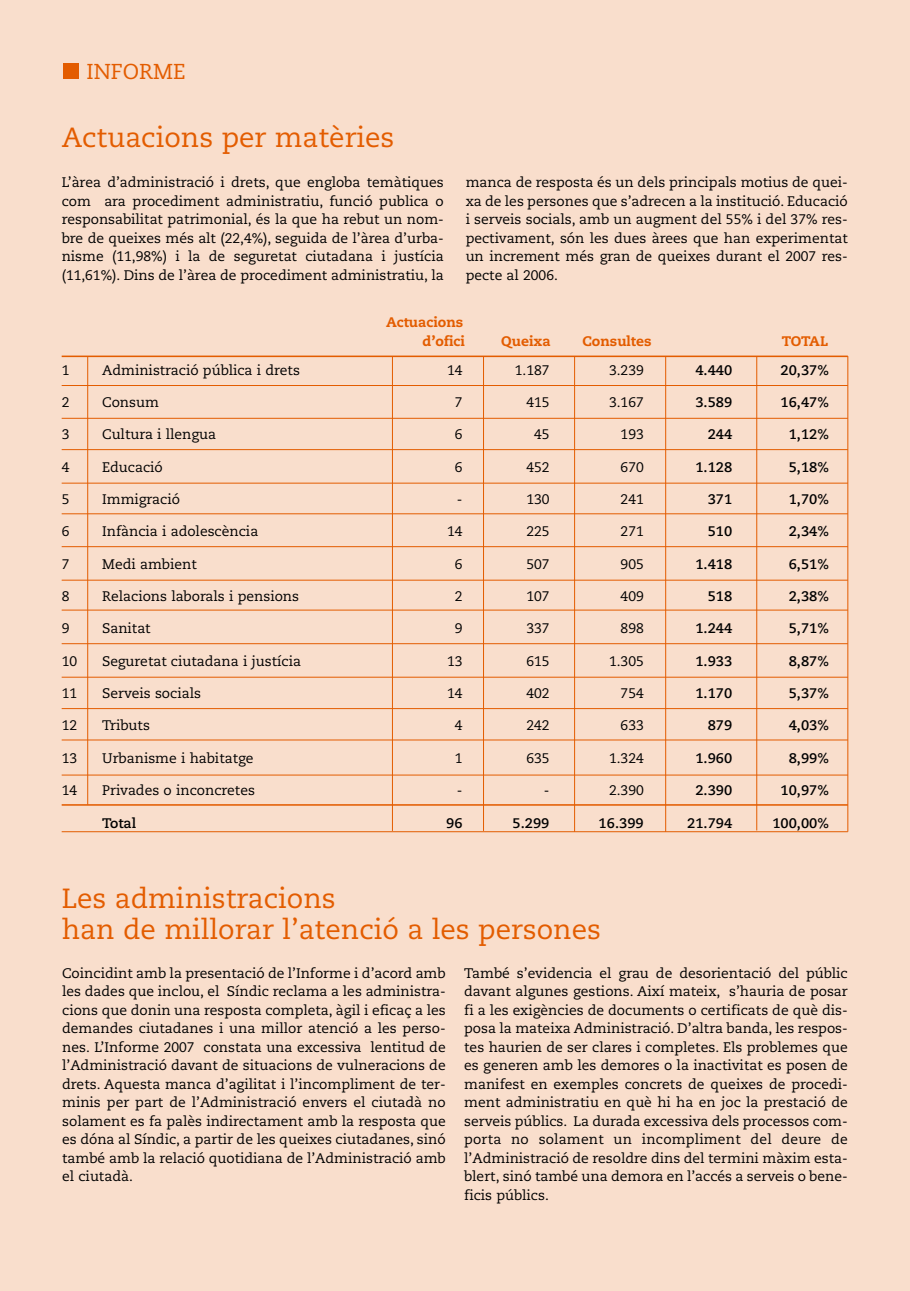
<style>
.page{position:relative;width:910px;height:1291px;background:#f9decc}
.page>*{position:absolute;margin:0;border:0;box-sizing:border-box;transform-origin:0 0}
.t1{font:27.65px/30.8px "Caecilia";color:#e35c00}
.t2{font:21.53px "Caecilia";color:#e35c00}
.t3{font:13.83px/18.6px "Caecilia";color:#000;text-align:justify}
.t4{font:700 13.83px "Caecilia";color:#000}
.t5{font:800 13.83px/18.6px "Caecilia";color:#e35c00;text-align:right}
</style>
<div class="page">
<div style="left:63px;top:64px;width:15px;height:15px;background:#e35c00"></div>
<hr style="left:62px;top:804px;width:785px;height:2px;background:#e35c00">
<hr style="left:62px;top:356px;width:785px;height:1px;background:#e35c00">
<hr style="left:87px;top:357px;width:1px;height:448px;background:#e35c00">
<hr style="left:392px;top:356px;width:1px;height:475px;background:#e35c00">
<hr style="left:483px;top:356px;width:1px;height:475px;background:#e35c00">
<hr style="left:574px;top:356px;width:1px;height:476px;background:#e35c00">
<hr style="left:665px;top:356px;width:1px;height:476px;background:#e35c00">
<hr style="left:756px;top:356px;width:1px;height:474px;background:#e35c00">
<hr style="left:847px;top:356px;width:1px;height:476px;background:#e35c00">
<hr style="left:62px;top:385px;width:785px;height:1px;background:#e35c00">
<hr style="left:62px;top:418px;width:785px;height:1px;background:#e35c00">
<hr style="left:62px;top:449px;width:785px;height:1px;background:#e35c00">
<hr style="left:62px;top:483px;width:785px;height:1px;background:#e35c00">
<hr style="left:62px;top:513px;width:785px;height:1px;background:#e35c00">
<hr style="left:62px;top:546px;width:785px;height:1px;background:#e35c00">
<hr style="left:62px;top:580px;width:785px;height:1px;background:#e35c00">
<hr style="left:62px;top:610px;width:785px;height:1px;background:#e35c00">
<hr style="left:62px;top:643px;width:785px;height:1px;background:#e35c00">
<hr style="left:62px;top:677px;width:785px;height:1px;background:#e35c00">
<hr style="left:62px;top:708px;width:785px;height:1px;background:#e35c00">
<hr style="left:62px;top:740px;width:785px;height:1px;background:#e35c00">
<hr style="left:62px;top:775px;width:785px;height:1px;background:#e35c00">
<hr style="left:62px;top:831px;width:785px;height:1px;background:#e35c00">
<h2 class="t2" style="left:86px;top:62px;width:101px">INFORME</h2>
<h1 class="t1" style="left:62px;top:125px;width:334px">Actuacions per matèries</h1>
<p class="t3" style="left:62px;top:174px;width:383px">L’àrea d’administració i drets, que engloba temàtiques com ara procediment administratiu, funció publica o responsabilitat patrimonial, és la que ha rebut un nom&shy;bre de queixes més alt (22,4%), seguida de l’àrea d’urba&shy;nisme (11,98%) i la de seguretat ciutadana i justícia (11,61%). Dins de l’àrea de procediment administratiu, la</p>
<p class="t3" style="left:465px;top:174px;width:383px">manca de resposta és un dels principals motius de quei&shy;xa de les persones que s’adrecen a la institució. Educació i serveis socials, amb un augment del 55% i del 37% res&shy;pectivament, són les dues àrees que han experimentat un increment més gran de queixes durant el 2007 res&shy;pecte al 2006.</p>
<p class="t5" style="left:386px;top:315px;width:80px">Actuacions d’ofici</p>
<p class="t5" style="left:501px;top:333px;width:51px">Queixa</p>
<p class="t5" style="left:582px;top:333px;width:71px">Consultes</p>
<p class="t5" style="left:781px;top:333px;width:48px">TOTAL</p>
<p class="t3" style="left:62px;top:362px;width:9px">1</p>
<p class="t3" style="left:102px;top:362px;width:199px">Administració pública i drets</p>
<p class="t3" style="left:447px;top:362px;width:17px">14</p>
<p class="t3" style="left:515px;top:362px;width:36px">1.187</p>
<p class="t3" style="left:609px;top:362px;width:36px">3.239</p>
<p class="t4" style="left:695px;top:364px;width:38px">4.440</p>
<p class="t4" style="left:780px;top:364px;width:50px">20,37%</p>
<p class="t3" style="left:62px;top:394px;width:9px">2</p>
<p class="t3" style="left:102px;top:394px;width:58px">Consum</p>
<p class="t3" style="left:455px;top:394px;width:9px">7</p>
<p class="t3" style="left:526px;top:394px;width:25px">415</p>
<p class="t3" style="left:609px;top:394px;width:36px">3.167</p>
<p class="t4" style="left:695px;top:396px;width:38px">3.589</p>
<p class="t4" style="left:780px;top:396px;width:50px">16,47%</p>
<p class="t3" style="left:62px;top:427px;width:9px">3</p>
<p class="t3" style="left:102px;top:427px;width:115px">Cultura i llengua</p>
<p class="t3" style="left:455px;top:427px;width:9px">6</p>
<p class="t3" style="left:534px;top:427px;width:17px">45</p>
<p class="t3" style="left:620px;top:427px;width:25px">193</p>
<p class="t4" style="left:707px;top:429px;width:26px">244</p>
<p class="t4" style="left:788px;top:429px;width:42px">1,12%</p>
<p class="t3" style="left:62px;top:459px;width:9px">4</p>
<p class="t3" style="left:102px;top:459px;width:62px">Educació</p>
<p class="t3" style="left:455px;top:459px;width:9px">6</p>
<p class="t3" style="left:526px;top:459px;width:25px">452</p>
<p class="t3" style="left:620px;top:459px;width:25px">670</p>
<p class="t4" style="left:695px;top:461px;width:38px">1.128</p>
<p class="t4" style="left:788px;top:461px;width:42px">5,18%</p>
<p class="t3" style="left:62px;top:491px;width:9px">5</p>
<p class="t3" style="left:102px;top:491px;width:79px">Immigració</p>
<p class="t3" style="left:457px;top:491px;width:7px">-</p>
<p class="t3" style="left:526px;top:491px;width:25px">130</p>
<p class="t3" style="left:620px;top:491px;width:25px">241</p>
<p class="t4" style="left:707px;top:493px;width:26px">371</p>
<p class="t4" style="left:788px;top:493px;width:42px">1,70%</p>
<p class="t3" style="left:62px;top:524px;width:9px">6</p>
<p class="t3" style="left:102px;top:524px;width:158px">Infància i adolescència</p>
<p class="t3" style="left:447px;top:524px;width:17px">14</p>
<p class="t3" style="left:526px;top:524px;width:25px">225</p>
<p class="t3" style="left:620px;top:524px;width:25px">271</p>
<p class="t4" style="left:707px;top:526px;width:26px">510</p>
<p class="t4" style="left:788px;top:526px;width:42px">2,34%</p>
<p class="t3" style="left:62px;top:556px;width:9px">7</p>
<p class="t3" style="left:102px;top:556px;width:96px">Medi ambient</p>
<p class="t3" style="left:455px;top:556px;width:9px">6</p>
<p class="t3" style="left:526px;top:556px;width:25px">507</p>
<p class="t3" style="left:620px;top:556px;width:25px">905</p>
<p class="t4" style="left:695px;top:558px;width:38px">1.418</p>
<p class="t4" style="left:788px;top:558px;width:42px">6,51%</p>
<p class="t3" style="left:62px;top:588px;width:9px">8</p>
<p class="t3" style="left:102px;top:588px;width:198px">Relacions laborals i pensions</p>
<p class="t3" style="left:455px;top:588px;width:9px">2</p>
<p class="t3" style="left:526px;top:588px;width:25px">107</p>
<p class="t3" style="left:620px;top:588px;width:25px">409</p>
<p class="t4" style="left:707px;top:590px;width:26px">518</p>
<p class="t4" style="left:788px;top:590px;width:42px">2,38%</p>
<p class="t3" style="left:62px;top:621px;width:9px">9</p>
<p class="t3" style="left:102px;top:621px;width:50px">Sanitat</p>
<p class="t3" style="left:455px;top:621px;width:9px">9</p>
<p class="t3" style="left:526px;top:621px;width:25px">337</p>
<p class="t3" style="left:620px;top:621px;width:25px">898</p>
<p class="t4" style="left:695px;top:623px;width:38px">1.244</p>
<p class="t4" style="left:788px;top:623px;width:42px">5,71%</p>
<p class="t3" style="left:62px;top:653px;width:17px">10</p>
<p class="t3" style="left:102px;top:653px;width:200px">Seguretat ciutadana i justícia</p>
<p class="t3" style="left:447px;top:653px;width:17px">13</p>
<p class="t3" style="left:526px;top:653px;width:25px">615</p>
<p class="t3" style="left:609px;top:653px;width:36px">1.305</p>
<p class="t4" style="left:695px;top:655px;width:38px">1.933</p>
<p class="t4" style="left:788px;top:655px;width:42px">8,87%</p>
<p class="t3" style="left:62px;top:685px;width:17px">11</p>
<p class="t3" style="left:102px;top:685px;width:100px">Serveis socials</p>
<p class="t3" style="left:447px;top:685px;width:17px">14</p>
<p class="t3" style="left:526px;top:685px;width:25px">402</p>
<p class="t3" style="left:620px;top:685px;width:25px">754</p>
<p class="t4" style="left:695px;top:687px;width:38px">1.170</p>
<p class="t4" style="left:788px;top:687px;width:42px">5,37%</p>
<p class="t3" style="left:62px;top:718px;width:17px">12</p>
<p class="t3" style="left:102px;top:718px;width:49px">Tributs</p>
<p class="t3" style="left:455px;top:718px;width:9px">4</p>
<p class="t3" style="left:526px;top:718px;width:25px">242</p>
<p class="t3" style="left:620px;top:718px;width:25px">633</p>
<p class="t4" style="left:707px;top:720px;width:26px">879</p>
<p class="t4" style="left:788px;top:720px;width:42px">4,03%</p>
<p class="t3" style="left:62px;top:750px;width:17px">13</p>
<p class="t3" style="left:102px;top:750px;width:153px">Urbanisme i habitatge</p>
<p class="t3" style="left:455px;top:750px;width:9px">1</p>
<p class="t3" style="left:526px;top:750px;width:25px">635</p>
<p class="t3" style="left:609px;top:750px;width:36px">1.324</p>
<p class="t4" style="left:695px;top:752px;width:38px">1.960</p>
<p class="t4" style="left:788px;top:752px;width:42px">8,99%</p>
<p class="t3" style="left:62px;top:782px;width:17px">14</p>
<p class="t3" style="left:102px;top:782px;width:154px">Privades o inconcretes</p>
<p class="t3" style="left:457px;top:782px;width:7px">-</p>
<p class="t3" style="left:544px;top:782px;width:7px">-</p>
<p class="t3" style="left:609px;top:782px;width:36px">2.390</p>
<p class="t4" style="left:695px;top:784px;width:38px">2.390</p>
<p class="t4" style="left:780px;top:784px;width:50px">10,97%</p>
<p class="t4" style="left:102px;top:817px;width:35px">Total</p>
<p class="t4" style="left:446px;top:817px;width:18px">96</p>
<p class="t4" style="left:512px;top:817px;width:38px">5.299</p>
<p class="t4" style="left:598px;top:817px;width:47px">16.399</p>
<p class="t4" style="left:687px;top:817px;width:47px">21.794</p>
<p class="t4" style="left:772px;top:817px;width:58px">100,00%</p>
<h1 class="t1" style="left:62px;top:886px;width:541px">Les administracions<br>han de millorar l’atenció a les persones</h1>
<p class="t3" style="left:62px;top:965px;width:385px">Coincidint amb la presentació de l’Informe i d’acord amb les dades que inclou, el Síndic reclama a les administra&shy;cions que donin una resposta completa, àgil i eficaç a les demandes ciutadanes i una millor atenció a les perso&shy;nes. L’Informe 2007 constata una excessiva lentitud de l’Administració davant de situacions de vulneracions de drets. Aquesta manca d’agilitat i l’incompliment de ter&shy;minis per part de l’Administració envers el ciutadà no solament es fa palès indirectament amb la resposta que es dóna al Síndic, a partir de les queixes ciutadanes, sinó també amb la relació quotidiana de l’Administració amb el ciutadà.</p>
<p class="t3" style="left:464px;top:965px;width:385px">També s’evidencia el grau de desorientació del públic davant algunes gestions. Així mateix, s’hauria de posar fi a les exigències de documents o certificats de què dis&shy;posa la mateixa Administració. D’altra banda, les respos&shy;tes haurien de ser clares i completes. Els problemes que es generen amb les demores o la inactivitat es posen de manifest en exemples concrets de queixes de procedi&shy;ment administratiu en què hi ha en joc la prestació de serveis públics. La durada excessiva dels processos com&shy;porta no solament un incompliment del deure de l’Administració de resoldre dins del termini màxim esta&shy;blert, sinó també una demora en l’accés a serveis o bene&shy;ficis públics.</p>
</div>
